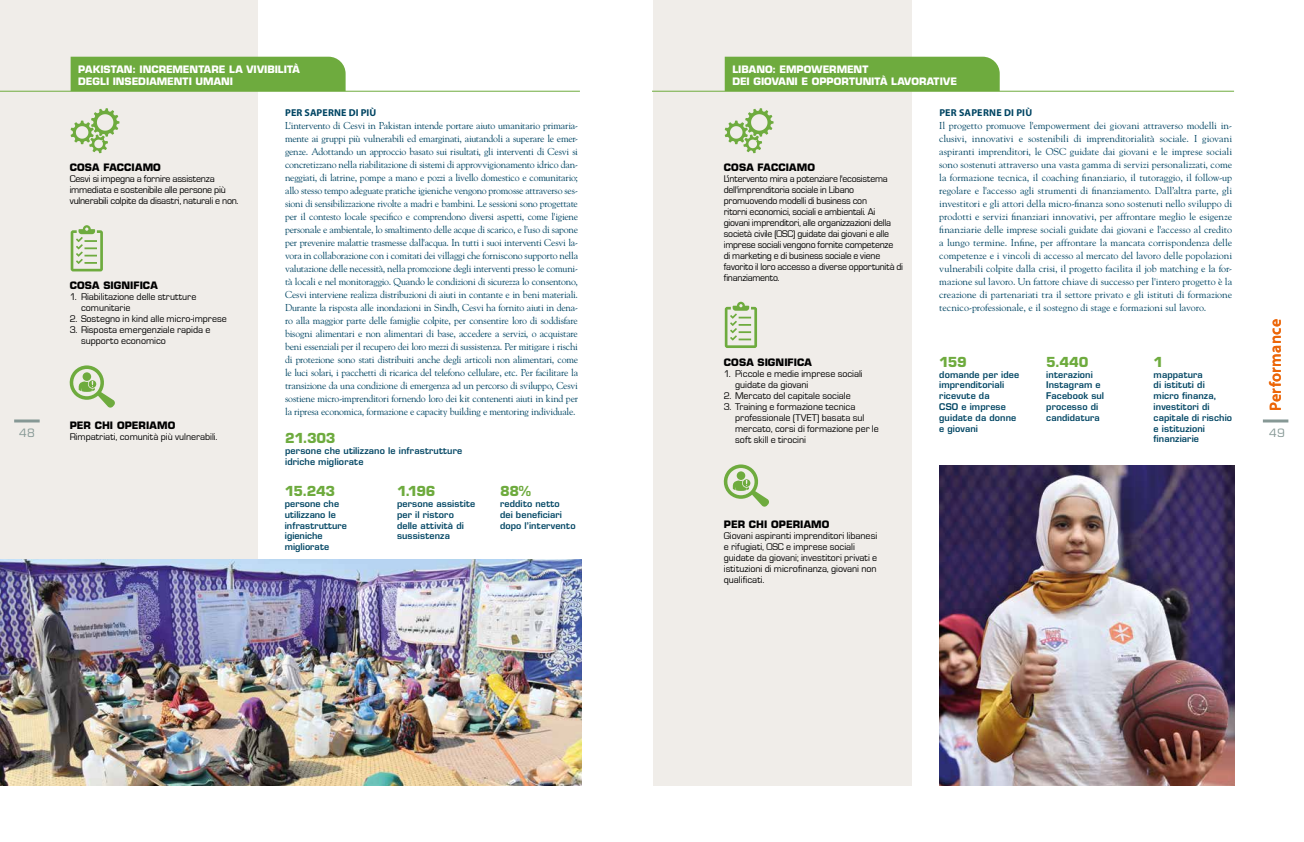
<style>
.page{position:relative;width:1304px;height:842px;background:#fff}
.page>*{position:absolute;margin:0;border:0;box-sizing:border-box;transform-origin:0 0}
.t1{font:600 16px "Myriad Pro";letter-spacing:.02em;color:#ec6608}
.t2{font:700 13.5px "Eurostile LT Std";letter-spacing:-.025em;color:#6eab3e}
.t3{font:11.2px "Eurostile LT Std";color:#869895}
.t4{font:10px/13px "Goudy Std";letter-spacing:-.015em;color:#004563;text-align:justify}
.t5{font:10px/11px "Eurostile";letter-spacing:-.01em;color:#000}
.t6{font:700 10px/12px "Eurostile LT Std";color:#fff}
.t7{font:700 10px "Eurostile LT Std";letter-spacing:.01em;color:#000}
.t8{font:700 10px "Myriad Pro";letter-spacing:.02em;color:#004563}
.t9{font:600 9px/10.8px "Eurostile LT Std";letter-spacing:.015em;color:#004563}
</style>
<div class="page">
<div style="left:0;top:0;width:258px;height:785px;background:#f0ede9"></div>
<div style="left:71px;top:57px;width:275px;height:34px;background:#6eab3e"></div>
<hr style="left:0;top:91px;width:580px;height:1px;background:#6eab3e">
<svg style="left:71px;top:108px;width:48px;height:45px"></svg>
<svg style="left:71px;top:225px;width:32px;height:46px"></svg>
<svg style="left:69px;top:365px;width:46px;height:43px"></svg>
<img style="left:0;top:560px;width:581px;height:225px">
<div style="left:653px;top:0;width:259px;height:785px;background:#f0ede9"></div>
<div style="left:725px;top:57px;width:275px;height:34px;background:#6eab3e"></div>
<hr style="left:652px;top:91px;width:582px;height:1px;background:#6eab3e">
<svg style="left:725px;top:108px;width:49px;height:45px"></svg>
<svg style="left:725px;top:302px;width:32px;height:46px"></svg>
<svg style="left:723px;top:464px;width:46px;height:43px"></svg>
<img style="left:939px;top:465px;width:295px;height:320px">
<hr style="left:1263px;top:419px;width:25px;height:3px;background:#869895">
<hr style="left:14px;top:419px;width:26px;height:3px;background:#869895">
<p class="t3" style="left:19px;top:427px;width:17px">48</p>
<p class="t6" style="left:78px;top:63px;width:223px">PAKISTAN: INCREMENTARE LA VIVIBILITÀ<br>DEGLI INSEDIAMENTI UMANI</p>
<p class="t8" style="left:285px;top:106px;width:93px">PER SAPERNE DI PIÙ</p>
<p class="t4" style="left:285px;top:119px;width:294px">L'intervento di Cesvi in Pakistan intende portare aiuto umanitario primaria&shy;mente ai gruppi più vulnerabili ed emarginati, aiutandoli a superare le emer&shy;genze. Adottando un approccio basato sui risultati, gli interventi di Cesvi si concretizzano nella riabilitazione di sistemi di approvvigionamento idrico dan&shy;neggiati, di latrine, pompe a mano e pozzi a livello domestico e comunitario; allo stesso tempo adeguate pratiche igieniche vengono promosse attraverso ses&shy;sioni di sensibilizzazione rivolte a madri e bambini. Le sessioni sono progettate per il contesto locale specifico e comprendono diversi aspetti, come l'igiene personale e ambientale, lo smaltimento delle acque di scarico, e l'uso di sapone per prevenire malattie trasmesse dall'acqua. In tutti i suoi interventi Cesvi la&shy;vora in collaborazione con i comitati dei villaggi che forniscono supporto nella valutazione delle necessità, nella promozione degli interventi presso le comuni&shy;tà locali e nel monitoraggio. Quando le condizioni di sicurezza lo consentono, Cesvi interviene realizza distribuzioni di aiuti in contante e in beni materiali.<br>Durante la risposta alle inondazioni in Sindh, Cesvi ha fornito aiuti in dena&shy;ro alla maggior parte delle famiglie colpite, per consentire loro di soddisfare bisogni alimentari e non alimentari di base, accedere a servizi, o acquistare beni essenziali per il recupero dei loro mezzi di sussistenza. Per mitigare i rischi di protezione sono stati distribuiti anche degli articoli non alimentari, come le luci solari, i pacchetti di ricarica del telefono cellulare, etc. Per facilitare la transizione da una condizione di emergenza ad un percorso di sviluppo, Cesvi sostiene micro-imprenditori fornendo loro dei kit contenenti aiuti in kind per la ripresa economica, formazione e capacity building e mentoring individuale.</p>
<p class="t7" style="left:70px;top:161px;width:93px">COSA FACCIAMO</p>
<p class="t5" style="left:70px;top:173px;width:170px">Cesvi si impegna a fornire assistenza immediata e sostenibile alle persone più vulnerabili colpite da disastri, naturali e non.</p>
<p class="t7" style="left:70px;top:279px;width:90px">COSA SIGNIFICA</p>
<p class="t5" style="left:81px;top:292px;width:117px;text-indent:-11px">1. Riabilitazione delle strutture comunitarie</p>
<p class="t5" style="left:70px;top:314px;width:159px">2. Sostegno in kind alle micro-imprese</p>
<p class="t5" style="left:81px;top:325px;width:131px;text-indent:-11px">3. Risposta emergenziale rapida e supporto economico</p>
<p class="t7" style="left:70px;top:419px;width:107px">PER CHI OPERIAMO</p>
<p class="t5" style="left:70px;top:431px;width:149px">Rimpatriati, comunità più vulnerabili.</p>
<h2 class="t2" style="left:285px;top:430px;width:52px">21.303</h2>
<p class="t9" style="left:285px;top:445px;width:179px">persone che utilizzano le infrastrutture idriche migliorate</p>
<h2 class="t2" style="left:285px;top:483px;width:52px">15.243</h2>
<p class="t9" style="left:285px;top:498px;width:64px">persone che utilizzano le infrastrutture igieniche migliorate</p>
<h2 class="t2" style="left:397px;top:483px;width:40px">1.196</h2>
<p class="t9" style="left:397px;top:498px;width:80px">persone assistite per il ristoro delle attività di sussistenza</p>
<h2 class="t2" style="left:500px;top:483px;width:33px">88%</h2>
<p class="t9" style="left:500px;top:498px;width:77px">reddito netto<br>dei beneficiari dopo l’intervento</p>
<p class="t6" style="left:732px;top:63px;width:226px">LIBANO: EMPOWERMENT<br>DEI GIOVANI E OPPORTUNITÀ LAVORATIVE</p>
<p class="t8" style="left:939px;top:106px;width:94px">PER SAPERNE DI PIÙ</p>
<p class="t4" style="left:939px;top:119px;width:294px">Il progetto promuove l'empowerment dei giovani attraverso modelli in&shy;clusivi, innovativi e sostenibili di imprenditorialità sociale. I giovani aspiranti imprenditori, le OSC guidate dai giovani e le imprese sociali sono sostenuti attraverso una vasta gamma di servizi personalizzati, come la formazione tecnica, il coaching finanziario, il tutoraggio, il follow-up regolare e l'accesso agli strumenti di finanziamento. Dall’altra parte, gli investitori e gli attori della micro-finanza sono sostenuti nello sviluppo di prodotti e servizi finanziari innovativi, per affrontare meglio le esigenze finanziarie delle imprese sociali guidate dai giovani e l'accesso al credito a lungo termine. Infine, per affrontare la mancata corrispondenza delle competenze e i vincoli di accesso al mercato del lavoro delle popolazioni vulnerabili colpite dalla crisi, il progetto facilita il job matching e la for&shy;mazione sul lavoro. Un fattore chiave di successo per l'intero progetto è la creazione di partenariati tra il settore privato e gli istituti di formazione tecnico-professionale, e il sostegno di stage e formazioni sul lavoro.</p>
<p class="t7" style="left:724px;top:161px;width:93px">COSA FACCIAMO</p>
<p class="t5" style="left:724px;top:173px;width:181px">L'intervento mira a potenziare l'ecosistema dell'imprenditoria sociale in Libano promuovendo modelli di business con<br>ritorni economici, sociali e ambientali. Ai giovani imprenditori, alle organizzazioni della società civile (OSC) guidate dai giovani e alle imprese sociali vengono fornite competenze<br>di marketing e di business sociale e viene favorito il loro accesso a diverse opportunità di finanziamento.</p>
<p class="t7" style="left:724px;top:356px;width:90px">COSA SIGNIFICA</p>
<p class="t5" style="left:735px;top:368px;width:129px;text-indent:-11px">1. Piccole e medie imprese sociali guidate da giovani</p>
<p class="t5" style="left:724px;top:390px;width:128px">2. Mercato del capitale sociale</p>
<p class="t5" style="left:735px;top:401px;width:145px;text-indent:-11px">3. Training e formazione tecnica professionale (TVET) basata sul mercato, corsi di formazione per le soft skill e tirocini</p>
<p class="t7" style="left:724px;top:518px;width:107px">PER CHI OPERIAMO</p>
<p class="t5" style="left:724px;top:531px;width:155px">Giovani aspiranti imprenditori libanesi e rifugiati, OSC e imprese sociali guidate da giovani; investitori privati e istituzioni di microfinanza, giovani non qualificati.</p>
<h2 class="t2" style="left:939px;top:354px;width:29px">159</h2>
<p class="t9" style="left:939px;top:369px;width:81px">domande per idee imprenditoriali ricevute da<br>CSO e imprese guidate da donne e giovani</p>
<h2 class="t2" style="left:1046px;top:354px;width:44px">5.440</h2>
<p class="t9" style="left:1046px;top:369px;width:59px">interazioni<br>Instagram e<br>Facebook sul processo di candidatura</p>
<h2 class="t2" style="left:1154px;top:354px;width:11px">1</h2>
<p class="t9" style="left:1154px;top:369px;width:80px">mappatura<br>di istituti di micro finanza, investitori di capitale di rischio e istituzioni finanziarie</p>
<h1 class="t1" style="left:1265px;top:411px;width:93px;rotate:-90deg">Performance</h1>
<p class="t3" style="left:1269px;top:427px;width:17px">49</p>
</div>
